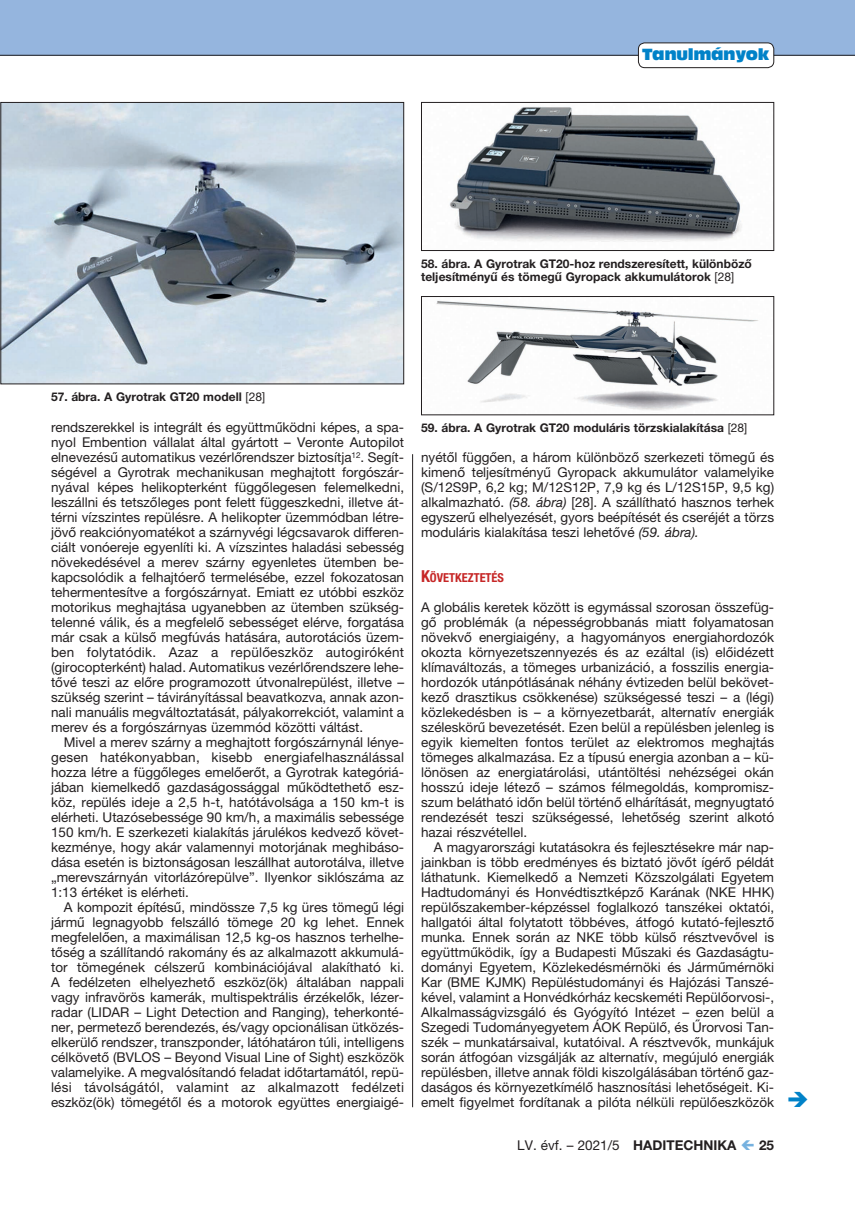
<style>
.page{position:relative;width:855px;height:1212px;background:#fff}
.page>*{position:absolute;margin:0;border:0;box-sizing:border-box;transform-origin:0 0}
.t1{font:15px "Antique Olive Compact";letter-spacing:-.02em;color:#0082c8}
.t2{font:13.5px/15px "Helvetica Neue LT Pro";color:#231f20;text-align:justify}
.t3{font:700 13.5px "Helvetica Neue LT Pro";color:#231f20}
.t4{font:700 condensed 12.3px "Helvetica Neue LT Pro";color:#c62626}
.t5{font:700 12px/13.5px "Helvetica Neue LT Pro";color:#231f20}
.s1{font-weight:400}
.s2{font-style:italic}
.s3{font-size:16.5px}
.s4{font-weight:700}
</style>
<div class="page">
<div style="left:0;top:0;width:855px;height:55px;background:#95b5de"></div>
<hr style="left:0;top:55px;width:855px;height:1px;background:#231f20">
<div style="left:638px;top:43px;width:135px;height:25px;background:#fff;border-radius:6px"></div>
<div style="left:638px;top:43px;width:136px;height:25px;border:1px solid #231f20;border-radius:6px"></div>
<img style="left:449px;top:106px;width:293px;height:136px">
<div style="left:421px;top:102px;width:353px;height:149px;border:1px solid #231f20"></div>
<img style="left:2px;top:104px;width:400px;height:278px">
<div style="left:0;top:102px;width:404px;height:282px;border:1px solid #231f20"></div>
<img style="left:436px;top:300px;width:323px;height:111px">
<div style="left:421px;top:296px;width:353px;height:119px;border:1px solid #231f20"></div>
<hr style="left:412px;top:454px;width:1px;height:653px;background:#231f20">
<p class="t1" style="left:642px;top:44px;width:129px">Tanulmányok</p>
<p class="t5" style="left:421px;top:257px;width:332px">58. ábra. A Gyrotrak GT20-hoz rendszeresített, különböző teljesítményű és tömegű Gyropack akkumulátorok <span class="s1">[28]</span></p>
<p class="t5" style="left:51px;top:390px;width:216px">57. ábra. A Gyrotrak GT20 modell <span class="s1">[28]</span></p>
<p class="t2" style="left:51px;top:420px;width:354px">rendszerekkel is integrált és együttműködni képes, a spa&shy;nyol Embention vállalat által gyártott – Veronte Autopilot elnevezésű automatikus vezérlőrendszer biztosítja<sup>12</sup>. Segít&shy;ségével a Gyrotrak mechanikusan meghajtott forgószár&shy;nyával képes helikopterként függőlegesen felemelkedni, leszállni és tetszőleges pont felett függeszkedni, illetve át&shy;térni vízszintes repülésre. A helikopter üzemmódban létre&shy;jövő reakciónyomatékot a szárnyvégi légcsavarok differen&shy;ciált vonóereje egyenlíti ki. A vízszintes haladási sebesség növekedésével a merev szárny egyenletes ütemben be&shy;kapcsolódik a felhajtóerő termelésébe, ezzel fokozatosan tehermentesítve a forgószárnyat. Emiatt ez utóbbi eszköz motorikus meghajtása ugyanebben az ütemben szükség&shy;telenné válik, és a megfelelő sebességet elérve, forgatása már csak a külső megfúvás hatására, autorotációs üzem&shy;ben folytatódik. Azaz a repülőeszköz autogiróként (girocopterként) halad. Automatikus vezérlőrendszere lehe&shy;tővé teszi az előre programozott útvonalrepülést, illetve – szükség szerint – távirányítással beavatkozva, annak azon&shy;nali manuális megváltoztatását, pályakorrekciót, valamint a merev és a forgószárnyas üzemmód közötti váltást.</p>
<p class="t2" style="left:51px;top:735px;width:354px;text-indent:13px">Mivel a merev szárny a meghajtott forgószárnynál lénye&shy;gesen hatékonyabban, kisebb energiafelhasználással hozza létre a függőleges emelőerőt, a Gyrotrak kategóriá&shy;jában kiemelkedő gazdaságossággal működtethető esz&shy;köz, repülés ideje a 2,5 h-t, hatótávolsága a 150 km-t is elérheti. Utazósebessége 90 km/h, a maximális sebessége 150 km/h. E szerkezeti kialakítás járulékos kedvező követ&shy;kezménye, hogy akár valamennyi motorjának meghibáso&shy;dása esetén is biztonságosan leszállhat autorotálva, illetve „merevszárnyán vitorlázórepülve”. Ilyenkor siklószáma az 1:13 értéket is elérheti.</p>
<p class="t2" style="left:51px;top:900px;width:354px;text-indent:13px">A kompozit építésű, mindössze 7,5 kg üres tömegű légi jármű legnagyobb felszálló tömege 20 kg lehet. Ennek megfelelően, a maximálisan 12,5 kg-os hasznos terhelhe&shy;tőség a szállítandó rakomány és az alkalmazott akkumulá&shy;tor tömegének célszerű kombinációjával alakítható ki.<br>A fedélzeten elhelyezhető eszköz(ök) általában nappali vagy infravörös kamerák, multispektrális érzékelők, lézer&shy;radar (LIDAR – Light Detection and Ranging), teherkonté&shy;ner, permetező berendezés, és/vagy opcionálisan ütközés&shy;elkerülő rendszer, transzponder, látóhatáron túli, intelligens célkövető (BVLOS – Beyond Visual Line of Sight) eszközök valamelyike. A megvalósítandó feladat időtartamától, repü&shy;lési távolságától, valamint az alkalmazott fedélzeti eszköz(ök) tömegétől és a motorok együttes energiaigé-</p>
<p class="t5" style="left:421px;top:421px;width:328px">59. ábra. A Gyrotrak GT20 moduláris törzskialakítása <span class="s1">[28]</span></p>
<p class="t2" style="left:421px;top:449px;width:354px">nyétől függően, a három különböző szerkezeti tömegű és kimenő teljesítményű Gyropack akkumulátor valamelyike (S/12S9P, 6,2 kg; M/12S12P, 7,9 kg és L/12S15P, 9,5 kg) alkalmazható. <span class="s2">(58. ábra)</span> [28]. A szállítható hasznos terhek egyszerű elhelyezését, gyors beépítését és cseréjét a törzs moduláris kialakítása teszi lehetővé <span class="s2">(59. ábra).</span></p>
<p class="t4" style="left:421px;top:570px;width:84px"><span class="s3">K</span>ÖVETKEZTETÉS</p>
<p class="t2" style="left:421px;top:600px;width:354px">A globális keretek között is egymással szorosan összefüg&shy;gő problémák (a népességrobbanás miatt folyamatosan növekvő energiaigény, a hagyományos energiahordozók okozta környezetszennyezés és az ezáltal (is) előidézett klímaváltozás, a tömeges urbanizáció, a fosszilis energia&shy;hordozók utánpótlásának néhány évtizeden belül bekövet&shy;kező drasztikus csökkenése) szükségessé teszi – a (légi) közlekedésben is – a környezetbarát, alternatív energiák széleskörű bevezetését. Ezen belül a repülésben jelenleg is egyik kiemelten fontos terület az elektromos meghajtás tömeges alkalmazása. Ez a típusú energia azonban a – kü&shy;lönösen az energiatárolási, utántöltési nehézségei okán hosszú ideje létező – számos félmegoldás, kompromis - szum belátható időn belül történő elhárítását, megnyugtató rendezését teszi szükségessé, lehetőség szerint alkotó hazai részvétellel.</p>
<p class="t2" style="left:421px;top:840px;width:354px;text-indent:13px">A magyarországi kutatásokra és fejlesztésekre már nap&shy;jainkban is több eredményes és biztató jövőt ígérő példát láthatunk. Kiemelkedő a Nemzeti Közszolgálati Egyetem Hadtudományi és Honvédtisztképző Karának (NKE HHK) repülőszakember-képzéssel foglalkozó tanszékei oktatói, hallgatói által folytatott többéves, átfogó kutató-fejlesztő munka. Ennek során az NKE több külső résztvevővel is együttműködik, így a Budapesti Műszaki és Gazdaságtu&shy;dományi Egyetem, Közlekedésmérnöki és Járműmérnöki Kar (BME KJMK) Repüléstudományi és Hajózási Tanszé&shy;kével, valamint a Honvédkórház kecskeméti Repülőorvosi-, Alkalmasságvizsgáló és Gyógyító Intézet – ezen belül a Szegedi Tudományegyetem ÁOK Repülő, és Űrorvosi Tan&shy;szék – munkatársaival, kutatóival. A résztvevők, munkájuk során átfogóan vizsgálják az alternatív, megújuló energiák repülésben, illetve annak földi kiszolgálásában történő gaz&shy;daságos és környezetkímélő hasznosítási lehetőségeit. Ki&shy;emelt figyelmet fordítanak a pilóta nélküli repülőeszközök</p>
<p class="t2" style="left:517px;top:1137px;width:221px">LV. évf. – 2021/5 <span class="s4">HADITECHNIKA</span></p>
<p class="t3" style="left:759px;top:1137px;width:17px">25</p>
</div>
